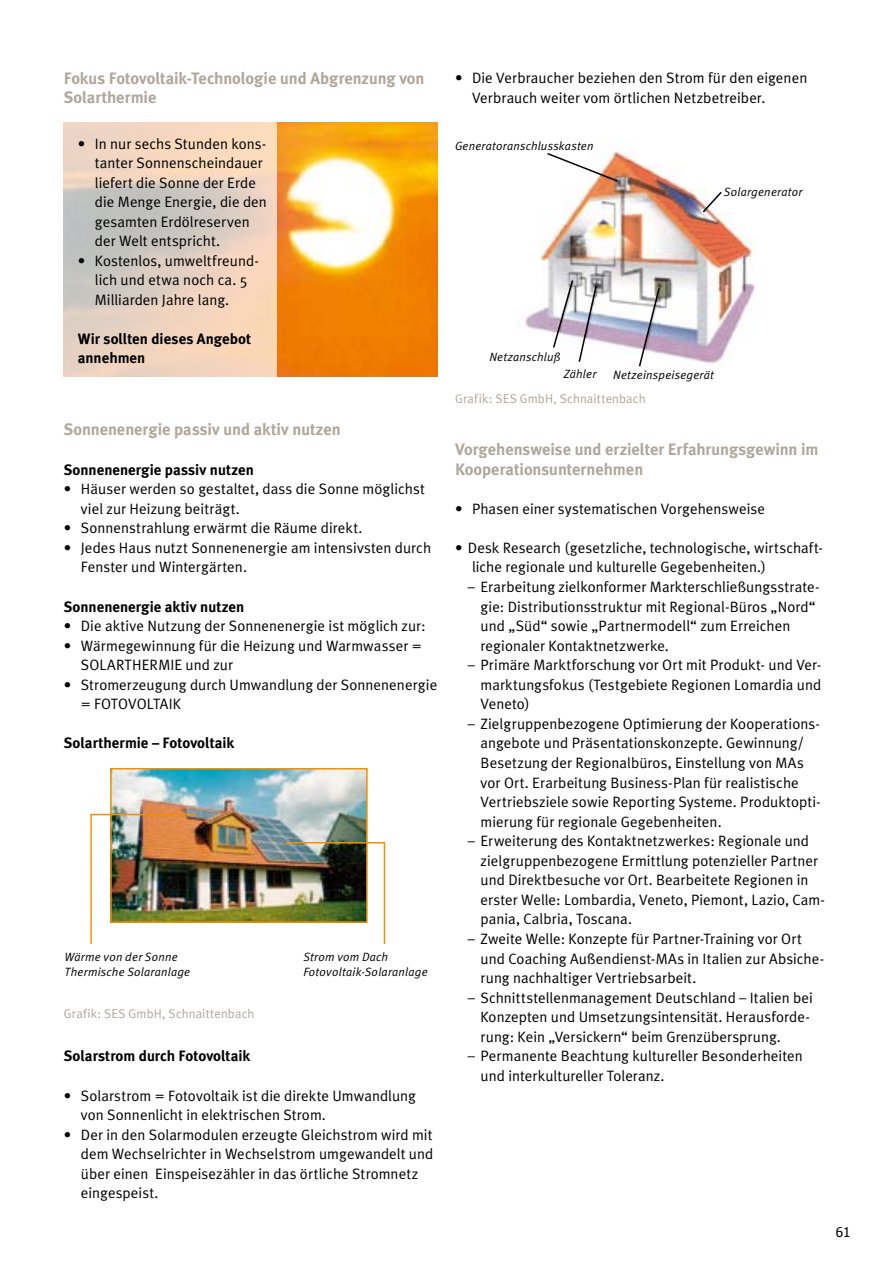
<style>
.page{position:relative;width:893px;height:1263px;background:#fff}
.page>*{position:absolute;margin:0;border:0;box-sizing:border-box;transform-origin:0 0}
.t1{font:700 16.5px/19.5px "Meta Plus";letter-spacing:-.005em;color:#b0a79c}
.t2{font:15px/19.5px "Meta Plus Normal";letter-spacing:.005em;color:#000}
.t3{font:700 15px/19.5px "Meta Plus";color:#000}
.t4{font:13.5px "Tahoma";color:#000}
.t5{font:12.75px "Meta Plus Normal";letter-spacing:.01em;color:#b0a79c}
.t6{font:italic 12px/14.4px "Meta Plus Normal";letter-spacing:.02em;color:#000}
</style>
<div class="page">
<img style="left:64px;top:122px;width:214px;height:255px">
<img style="left:113px;top:771px;width:252px;height:149px">
<div style="left:110px;top:768px;width:258px;height:155px;border:2px solid #f39100"></div>
<img style="left:285px;top:841px;width:101px;height:104px">
<img style="left:90px;top:813px;width:108px;height:132px">
<img style="left:525px;top:151px;width:232px;height:213px">
<svg style="left:545px;top:152px;width:74px;height:31px"></svg>
<svg style="left:638px;top:287px;width:23px;height:80px"></svg>
<svg style="left:552px;top:279px;width:46px;height:85px"></svg>
<svg style="left:701px;top:190px;width:22px;height:24px"></svg>
<img style="left:278px;top:122px;width:160px;height:255px">
<p class="t1" style="left:64px;top:68px;width:362px">Fokus Fotovoltaik-Technologie und Abgrenzung von<br>Solarthermie</p>
<p class="t2" style="left:95px;top:133px;width:173px;text-indent:-17px">• In nur sechs Stunden kons&shy;tanter Sonnenscheindauer liefert die Sonne der Erde die Menge Energie, die den gesamten Erdölreserven der Welt entspricht.</p>
<p class="t2" style="left:95px;top:250px;width:166px;text-indent:-17px">• Kostenlos, umweltfreund&shy;lich und etwa noch ca. 5<br>Milliarden Jahre lang.</p>
<p class="t3" style="left:78px;top:329px;width:175px">Wir sollten dieses Angebot annehmen</p>
<p class="t1" style="left:64px;top:420px;width:278px">Sonnenenergie passiv und aktiv nutzen</p>
<p class="t3" style="left:64px;top:460px;width:192px">Sonnenenergie passiv nutzen</p>
<p class="t2" style="left:81px;top:479px;width:346px;text-indent:-17px">• Häuser werden so gestaltet, dass die Sonne möglichst viel zur Heizung beiträgt.</p>
<p class="t2" style="left:64px;top:518px;width:300px">• Sonnenstrahlung erwärmt die Räume direkt.</p>
<p class="t2" style="left:81px;top:538px;width:352px;text-indent:-17px">• Jedes Haus nutzt Sonnenenergie am intensivsten durch<br>Fenster und Wintergärten.</p>
<p class="t3" style="left:64px;top:596px;width:182px">Sonnenenergie aktiv nutzen</p>
<p class="t2" style="left:64px;top:616px;width:363px">• Die aktive Nutzung der Sonnenenergie ist möglich zur:</p>
<p class="t2" style="left:81px;top:635px;width:342px;text-indent:-17px">• Wärmegewinnung für die Heizung und Warmwasser =<br>SOLARTHERMIE und zur</p>
<p class="t2" style="left:81px;top:675px;width:358px;text-indent:-17px">• Stromerzeugung durch Umwandlung der Sonnenenergie = FOTOVOLTAIK</p>
<p class="t3" style="left:64px;top:733px;width:172px">Solarthermie – Fotovoltaik</p>
<p class="t6" style="left:64px;top:950px;width:127px">Wärme von der Sonne<br>Thermische Solaranlage</p>
<p class="t6" style="left:303px;top:950px;width:126px">Strom vom Dach<br>Fotovoltaik-Solaranlage</p>
<p class="t5" style="left:64px;top:1006px;width:192px">Grafik: SES GmbH, Schnaittenbach</p>
<p class="t3" style="left:64px;top:1046px;width:188px">Solarstrom durch Fotovoltaik</p>
<p class="t2" style="left:81px;top:1085px;width:337px;text-indent:-17px">• Solarstrom = Fotovoltaik ist die direkte Umwandlung von Sonnenlicht in elektrischen Strom.</p>
<p class="t2" style="left:81px;top:1124px;width:354px;text-indent:-17px">• Der in den Solarmodulen erzeugte Gleichstrom wird mit dem Wechselrichter in Wechselstrom umgewandelt und über einen Einspeisezähler in das örtliche Stromnetz eingespeist.</p>
<p class="t2" style="left:472px;top:68px;width:337px;text-indent:-17px">• Die Verbraucher beziehen den Strom für den eigenen<br>Verbrauch weiter vom örtlichen Netzbetreiber.</p>
<p class="t6" style="left:455px;top:138px;width:140px">Generatoranschlusskasten</p>
<p class="t6" style="left:724px;top:185px;width:80px">Solargenerator</p>
<p class="t6" style="left:489px;top:349px;width:73px">Netzanschluß</p>
<p class="t6" style="left:564px;top:367px;width:34px">Zähler</p>
<p class="t6" style="left:613px;top:367px;width:102px">Netzeinspeisegerät</p>
<p class="t5" style="left:455px;top:391px;width:192px">Grafik: SES GmbH, Schnaittenbach</p>
<p class="t1" style="left:455px;top:439px;width:365px">Vorgehensweise und erzielter Erfahrungsgewinn im<br>Kooperationsunternehmen</p>
<p class="t2" style="left:455px;top:499px;width:312px">• Phasen einer systematischen Vorgehensweise</p>
<p class="t2" style="left:472px;top:538px;width:353px;text-indent:-17px">• Desk Research (gesetzliche, technologische, wirtschaft&shy;liche regionale und kulturelle Gegebenheiten.)</p>
<p class="t2" style="left:480px;top:577px;width:341px;text-indent:-13px">– Erarbeitung zielkonformer Markterschließungsstrate&shy;gie: Distributionsstruktur mit Regional-Büros „Nord“ und „Süd“ sowie „Partnermodell“ zum Erreichen regionaler Kontaktnetzwerke.</p>
<p class="t2" style="left:480px;top:655px;width:342px;text-align:justify;text-indent:-13px">– Primäre Marktforschung vor Ort mit Produkt- und Ver&shy;marktungsfokus (Testgebiete Regionen Lomardia und Veneto)</p>
<p class="t2" style="left:480px;top:714px;width:342px;text-indent:-13px">– Zielgruppenbezogene Optimierung der Kooperations&shy;angebote und Präsentationskonzepte. Gewinnung/ Besetzung der Regionalbüros, Einstellung von MAs vor Ort. Erarbeitung Business-Plan für realistische Vertriebsziele sowie Reporting Systeme. Produktopti&shy;mierung für regionale Gegebenheiten.</p>
<p class="t2" style="left:480px;top:831px;width:346px;text-indent:-13px">– Erweiterung des Kontaktnetzwerkes: Regionale und zielgruppenbezogene Ermittlung potenzieller Partner und Direktbesuche vor Ort. Bearbeitete Regionen in erster Welle: Lombardia, Veneto, Piemont, Lazio, Cam&shy;pania, Calbria, Toscana.</p>
<p class="t2" style="left:480px;top:929px;width:345px;text-indent:-13px">– Zweite Welle: Konzepte für Partner-Training vor Ort und Coaching Außendienst-MAs in Italien zur Absiche&shy;rung nachhaltiger Vertriebsarbeit.</p>
<p class="t2" style="left:480px;top:987px;width:334px;text-indent:-13px">– Schnittstellenmanagement Deutschland – Italien bei<br>Konzepten und Umsetzungsintensität. Herausforde&shy;rung: Kein „Versickern“ beim Grenzübersprung.</p>
<p class="t2" style="left:480px;top:1046px;width:324px;text-indent:-13px">– Permanente Beachtung kultureller Besonderheiten und interkultureller Toleranz.</p>
<p class="t4" style="left:836px;top:1223px;width:8px">61</p>
</div>
